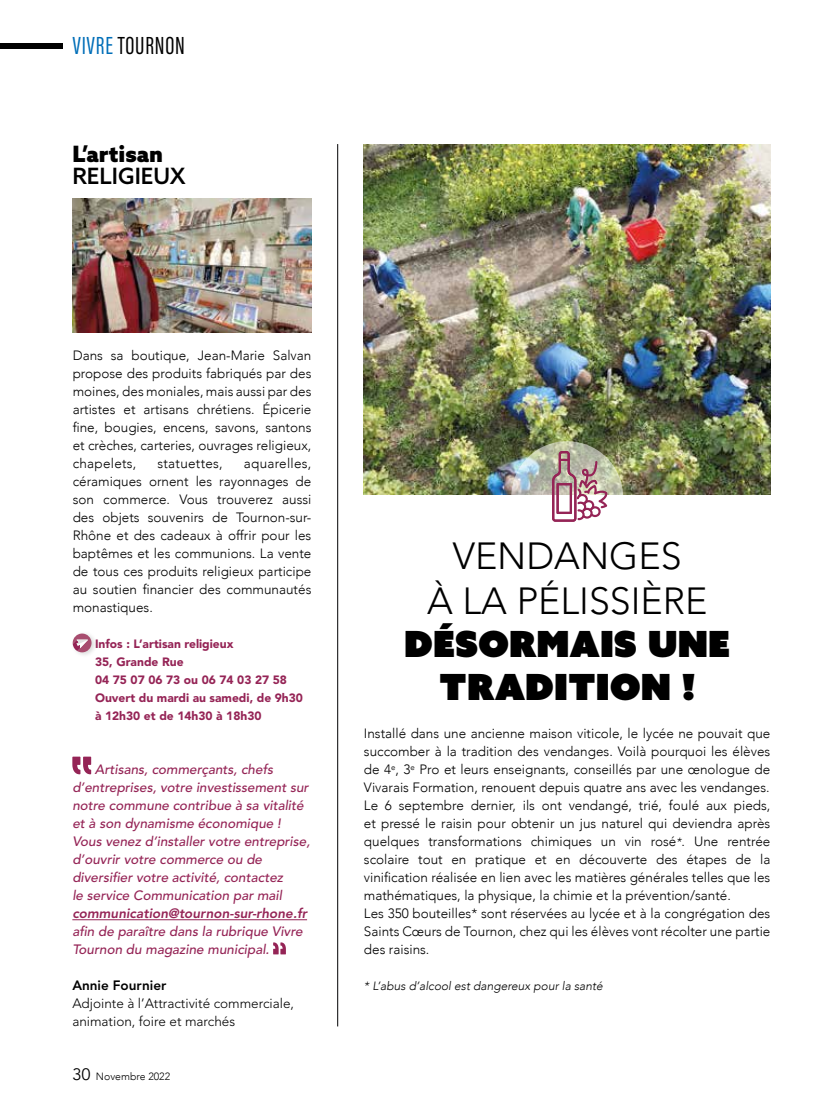
<style>
.page{position:relative;width:830px;height:1106px;background:#fff}
.page>*{position:absolute;margin:0;border:0;box-sizing:border-box;transform-origin:0 0}
.t1{font:300 37.5px/45px "Avenir LT Std";color:#000;text-align:center}
.t2{font:36px/43.2px "Azo Sans Uber";color:#000;text-align:center}
.t3{font:25.5px "Acumin Pro Extra Cond";letter-spacing:.03em;color:#000}
.t4{font:900 22.5px "Azo Sans";color:#000}
.t5{font:500 22.5px "Azo Sans";color:#000}
.t6{font:300 13.5px/18px "Avenir";color:#000;text-align:justify}
.t7{font:italic 500 13.5px/18px "Avenir LT Std";color:#952456}
.t8{font:300 13.5px/18px "Avenir LT Std";color:#000}
.t9{font:italic 800 13.5px "Avenir LT Std";color:#952456}
.t10{font:800 13.5px "Avenir LT Std";color:#000}
.t11{font:300 13.5px "Avenir";letter-spacing:.02em;color:#000}
.t12{font:900 12px/18px "Avenir LT Std";color:#952456}
.t13{font:italic 300 12px "Avenir";color:#000}
.t14{font:300 10.5px "Avenir";color:#000}
.s1{color:#006eb8}
.s2{font-weight:400;font-size:16.5px}
.s3{font-style:italic;font-size:12px}
</style>
<div class="page">
<div style="left:0;top:43px;width:63px;height:6px;background:#000"></div>
<img style="left:364px;top:144px;width:406px;height:350px">
<svg style="left:511px;top:441px;width:111px;height:112px"></svg>
<hr style="left:337px;top:144px;width:1px;height:882px;background:#020203">
<div style="left:70px;top:629px;width:28px;height:29px;background:#000;opacity:.15"></div>
<svg style="left:73px;top:633px;width:18px;height:19px"></svg>
<img style="left:73px;top:198px;width:238px;height:135px">
<svg style="left:552px;top:451px;width:55px;height:71px"></svg>
<hr style="left:72px;top:919px;width:235px;height:1px;background:#952456">
<svg style="left:72px;top:756px;width:19px;height:18px"></svg>
<svg style="left:273px;top:942px;width:13px;height:12px"></svg>
<h3 class="t3" style="left:72px;top:30px;width:114px"><span class="s1">VIVRE</span> TOURNON</h3>
<h3 class="t4" style="left:72px;top:139px;width:92px">L’artisan</h3>
<h3 class="t5" style="left:72px;top:161px;width:114px">RELIGIEUX</h3>
<p class="t6" style="left:73px;top:346px;width:240px">Dans sa boutique, Jean-Marie Salvan propose des produits fabriqués par des moines, des moniales, mais aussi par des artistes et artisans chrétiens. Épicerie fine, bougies, encens, savons, santons et crèches, carteries, ouvrages religieux, chapelets,</p>
<p class="t6" style="left:73px;top:454px;width:240px;text-indent:171px">aquarelles, céramiques ornent les rayonnages de son commerce. Vous trouverez aussi des objets souvenirs de Tournon-sur-Rhône et des cadeaux à offrir pour les baptêmes et les communions. La vente de tous ces produits religieux participe au soutien financier des communautés monastiques.</p>
<p class="t12" style="left:95px;top:635px;width:209px">Infos : L’artisan religieux<br>35, Grande Rue<br>04 75 07 06 73 ou 06 74 03 27 58<br>Ouvert du mardi au samedi, de 9h30 à 12h30 et de 14h30 à 18h30</p>
<p class="t11" style="left:157px;top:455px;width:67px">statuettes,</p>
<p class="t7" style="left:72px;top:761px;width:239px;text-indent:23px">Artisans, commerçants, chefs d’entreprises, votre investissement sur notre commune contribue à sa vitalité et à son dynamisme économique !<br>Vous venez d’installer votre entreprise, d’ouvrir votre commerce ou de diversifier votre activité, contactez<br>le service Communication par mail</p>
<p class="t9" style="left:72px;top:905px;width:236px">communication@tournon-sur-rhone.fr</p>
<p class="t7" style="left:72px;top:923px;width:232px">afin de paraître dans la rubrique Vivre<br>Tournon du magazine municipal.</p>
<p class="t10" style="left:72px;top:977px;width:95px">Annie Fournier</p>
<p class="t8" style="left:72px;top:994px;width:223px">Adjointe à l’Attractivité commerciale, animation, foire et marchés</p>
<p class="t14" style="left:72px;top:1070px;width:99px"><span class="s2">30</span> Novembre 2022</p>
<h1 class="t1" style="left:427px;top:533px;width:282px">VENDANGES<br>À LA PÉLISSIÈRE</h1>
<h2 class="t2" style="left:404px;top:622px;width:327px">DÉSORMAIS UNE<br>TRADITION !</h2>
<p class="t6" style="left:364px;top:724px;width:408px;text-align:left">Installé dans une ancienne maison viticole, le lycée ne pouvait que succomber à la tradition des vendanges. Voilà pourquoi les élèves de 4<sup>e</sup>, 3<sup>e</sup> Pro et leurs enseignants, conseillés par une œnologue de Vivarais Formation, renouent depuis quatre ans avec les vendanges.<br>Le 6 septembre dernier, ils ont vendangé, trié, foulé aux pieds, et pressé le raisin pour obtenir un jus naturel qui deviendra après quelques transformations chimiques un vin rosé<span class="s3">*</span>. Une rentrée scolaire tout en pratique et en découverte des étapes de la vinification réalisée en lien avec les matières générales telles que les mathématiques, la physique, la chimie et la prévention/santé.<br>Les 350 bouteilles* sont réservées au lycée et à la congrégation des Saints Cœurs de Tournon, chez qui les élèves vont récolter une partie des raisins.</p>
<p class="t13" style="left:364px;top:979px;width:240px">* L’abus d’alcool est dangereux pour la santé</p>
</div>
